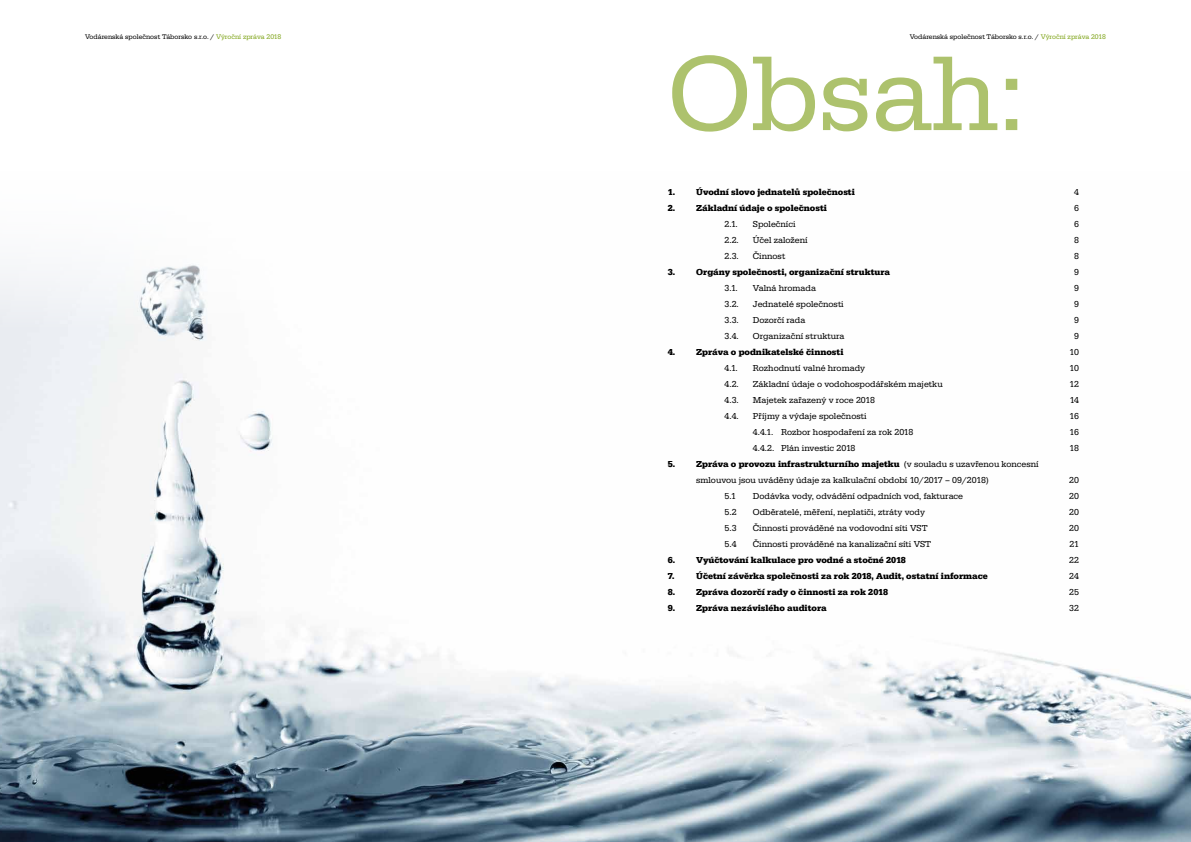
<style>
.page{position:relative;width:1191px;height:842px;background:#fff}
.page>*{position:absolute;margin:0;border:0;box-sizing:border-box;transform-origin:0 0}
.t1{font:110px "Serifa DOT";color:#adc26d}
.t2{font:9px/16px "Serifa DOT";color:#000}
.t3{font:700 9px "Serifa DOT";color:#000}
.t4{font:7px "Serifa DOT";color:#000}
.s1{color:#80a51b}
.s2{font-weight:700}
</style>
<div class="page">
<img style="left:0;top:265px;width:1191px;height:577px">
<p class="t4" style="left:85px;top:32px;width:198px">Vodárenská společnost Táborsko s.r.o. / <span class="s1">Výroční zpráva 2018</span></p>
<p class="t4" style="left:909px;top:32px;width:198px">Vodárenská společnost Táborsko s.r.o. / <span class="s1">Výroční zpráva 2018</span></p>
<h1 class="t1" style="left:668px;top:32px;width:359px">Obsah:</h1>
<p class="t3" style="left:668px;top:187px;width:188px">1. Úvodní slovo jednatelů společnosti</p>
<p class="t2" style="left:1074px;top:184px;width:6px">4</p>
<p class="t3" style="left:668px;top:203px;width:161px">2. Základní údaje o společnosti</p>
<p class="t2" style="left:1074px;top:200px;width:6px">6</p>
<p class="t2" style="left:724px;top:216px;width:15px">2.1.</p>
<p class="t2" style="left:753px;top:216px;width:44px">Společníci</p>
<p class="t2" style="left:1074px;top:216px;width:6px">6</p>
<p class="t2" style="left:724px;top:232px;width:16px">2.2.</p>
<p class="t2" style="left:753px;top:232px;width:56px">Účel založení</p>
<p class="t2" style="left:1074px;top:232px;width:6px">8</p>
<p class="t2" style="left:724px;top:248px;width:16px">2.3.</p>
<p class="t2" style="left:753px;top:248px;width:34px">Činnost</p>
<p class="t2" style="left:1074px;top:248px;width:6px">8</p>
<p class="t3" style="left:668px;top:267px;width:224px">3. Orgány společnosti, organizační struktura</p>
<p class="t2" style="left:1074px;top:264px;width:6px">9</p>
<p class="t2" style="left:724px;top:280px;width:15px">3.1.</p>
<p class="t2" style="left:753px;top:280px;width:65px">Valná hromada</p>
<p class="t2" style="left:1074px;top:280px;width:6px">9</p>
<p class="t2" style="left:724px;top:296px;width:16px">3.2.</p>
<p class="t2" style="left:753px;top:296px;width:92px">Jednatelé společnosti</p>
<p class="t2" style="left:1074px;top:296px;width:6px">9</p>
<p class="t2" style="left:724px;top:312px;width:16px">3.3.</p>
<p class="t2" style="left:753px;top:312px;width:54px">Dozorčí rada</p>
<p class="t2" style="left:1074px;top:312px;width:6px">9</p>
<p class="t2" style="left:724px;top:328px;width:16px">3.4.</p>
<p class="t2" style="left:753px;top:328px;width:93px">Organizační struktura</p>
<p class="t2" style="left:1074px;top:328px;width:6px">9</p>
<p class="t3" style="left:668px;top:347px;width:177px">4. Zpráva o podnikatelské činnosti</p>
<p class="t2" style="left:1069px;top:344px;width:11px">10</p>
<p class="t2" style="left:724px;top:360px;width:15px">4.1.</p>
<p class="t2" style="left:753px;top:360px;width:114px">Rozhodnutí valné hromady</p>
<p class="t2" style="left:1069px;top:360px;width:11px">10</p>
<p class="t2" style="left:724px;top:376px;width:16px">4.2.</p>
<p class="t2" style="left:753px;top:376px;width:191px">Základní údaje o vodohospodářském majetku</p>
<p class="t2" style="left:1069px;top:376px;width:11px">12</p>
<p class="t2" style="left:724px;top:392px;width:16px">4.3.</p>
<p class="t2" style="left:753px;top:392px;width:124px">Majetek zařazený v roce 2018</p>
<p class="t2" style="left:1069px;top:392px;width:11px">14</p>
<p class="t2" style="left:724px;top:408px;width:16px">4.4.</p>
<p class="t2" style="left:753px;top:408px;width:115px">Příjmy a výdaje společnosti</p>
<p class="t2" style="left:1069px;top:408px;width:11px">16</p>
<p class="t2" style="left:753px;top:424px;width:162px">4.4.1. Rozbor hospodaření za rok 2018</p>
<p class="t2" style="left:1069px;top:424px;width:11px">16</p>
<p class="t2" style="left:753px;top:440px;width:104px">4.4.2. Plán investic 2018</p>
<p class="t2" style="left:1069px;top:440px;width:11px">18</p>
<p class="t2" style="left:696px;top:456px;width:344px;text-indent:-28px"><span class="s2">5. Zpráva o provozu infrastrukturního majetku</span> (v souladu s uzavřenou koncesní smlouvou jsou uváděny údaje za kalkulační období 10/2017 – 09/2018)</p>
<p class="t2" style="left:1069px;top:472px;width:11px">20</p>
<p class="t2" style="left:724px;top:488px;width:13px">5.1</p>
<p class="t2" style="left:753px;top:488px;width:212px">Dodávka vody, odvádění odpadních vod, fakturace</p>
<p class="t2" style="left:1069px;top:488px;width:11px">20</p>
<p class="t2" style="left:724px;top:504px;width:14px">5.2</p>
<p class="t2" style="left:753px;top:504px;width:174px">Odběratelé, měření, neplatiči, ztráty vody</p>
<p class="t2" style="left:1069px;top:504px;width:11px">20</p>
<p class="t2" style="left:724px;top:520px;width:14px">5.3</p>
<p class="t2" style="left:753px;top:520px;width:176px">Činnosti prováděné na vodovodní síti VST</p>
<p class="t2" style="left:1069px;top:520px;width:11px">20</p>
<p class="t2" style="left:724px;top:536px;width:14px">5.4</p>
<p class="t2" style="left:753px;top:536px;width:180px">Činnosti prováděné na kanalizační síti VST</p>
<p class="t2" style="left:1069px;top:536px;width:11px">21</p>
<p class="t3" style="left:668px;top:555px;width:240px">6. Vyúčtování kalkulace pro vodné a stočné 2018</p>
<p class="t2" style="left:1069px;top:552px;width:11px">22</p>
<p class="t3" style="left:668px;top:571px;width:321px">7. Účetní závěrka společnosti za rok 2018, Audit, ostatní informace</p>
<p class="t2" style="left:1069px;top:568px;width:11px">24</p>
<p class="t3" style="left:668px;top:587px;width:222px">8. Zpráva dozorčí rady o činnosti za rok 2018</p>
<p class="t2" style="left:1069px;top:584px;width:11px">25</p>
<p class="t3" style="left:668px;top:603px;width:160px">9. Zpráva nezávislého auditora</p>
<p class="t2" style="left:1069px;top:600px;width:11px">32</p>
</div>
